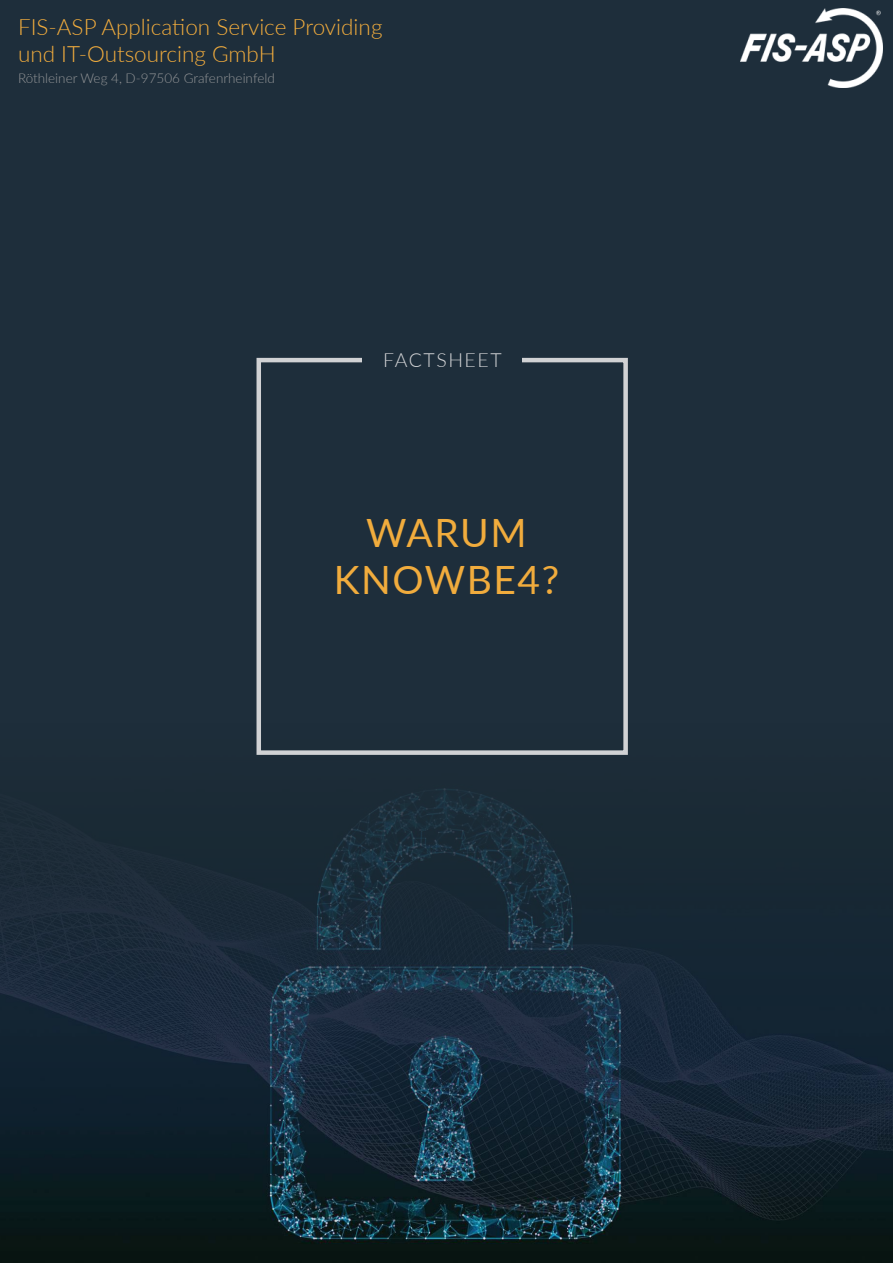
<style>
.page{position:relative;width:893px;height:1263px;background:#1e2e3b}
.page>*{position:absolute;margin:0;border:0;box-sizing:border-box;transform-origin:0 0}
.t1{font:39px/46.5px "Lato";letter-spacing:.04em;color:#f1ac3d;text-align:center}
.t2{font:300 22.5px/27px "Lato";color:#f1ac3d}
.t3{font:300 19.5px "Lato";letter-spacing:.08em;color:#d1d2d4}
.t4{font:300 13.5px "Lato";color:#939597}
</style>
<div class="page">
<img style="left:0;top:722px;width:893px;height:541px">
<div style="left:257px;top:358px;width:371px;height:397px;border:5px solid #d1d2d4"></div>
<div style="left:363px;top:351px;width:159px;height:17px;background:#1e2e3b"></div>
<img style="left:740px;top:8px;width:142px;height:79px">
<p class="t2" style="left:18px;top:12px;width:366px">FIS-ASP Application Service Providing und IT-Outsourcing GmbH</p>
<p class="t4" style="left:18px;top:68px;width:258px">Röthleiner Weg 4, D-97506 Grafenrheinfeld</p>
<p class="t3" style="left:383px;top:348px;width:120px">FACTSHEET</p>
<h1 class="t1" style="left:334px;top:513px;width:227px">WARUM<br>KNOWBE4?</h1>
</div>
